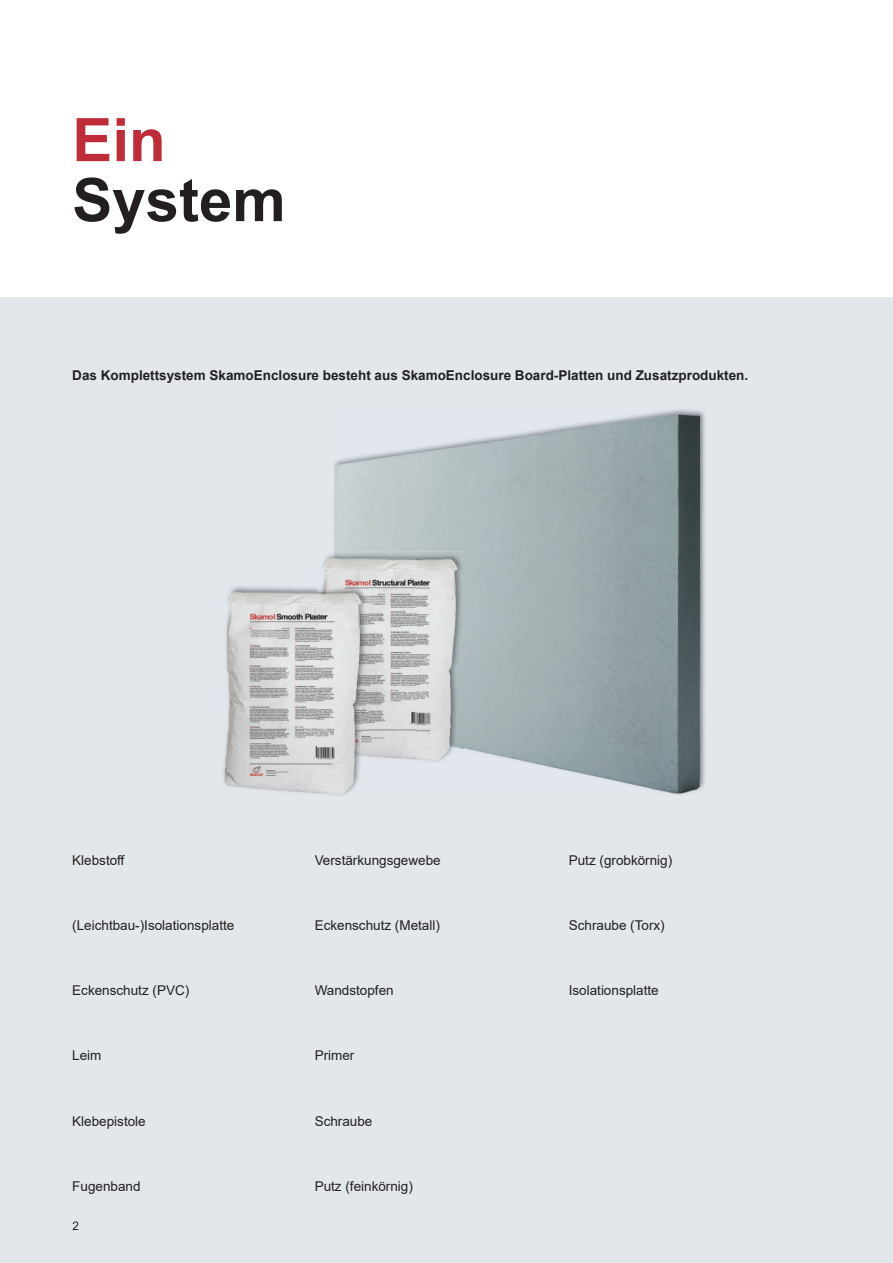
<style>
.page{position:relative;width:893px;height:1263px;background:#fff}
.page>*{position:absolute;margin:0;border:0;box-sizing:border-box;transform-origin:0 0}
.t1{font:700 60px "Arial";color:#231f20}
.t2{font:700 60px "Arial";color:#bf2b37}
.t3{font:13.5px "Arial";color:#231f20}
.t4{font:700 13.5px "Arial";color:#231f20}
</style>
<div class="page">
<div style="left:0;top:298px;width:893px;height:965px;background:#e2e7ec"></div>
<img style="left:661px;top:409px;width:44px;height:46px">
<img style="left:676px;top:455px;width:29px;height:340px">
<img style="left:650px;top:555px;width:52px;height:239px">
<img style="left:464px;top:746px;width:186px;height:43px">
<img style="left:326px;top:554px;width:6px;height:4px">
<img style="left:334px;top:551px;width:130px;height:53px">
<img style="left:427px;top:604px;width:37px;height:158px">
<img style="left:323px;top:558px;width:11px;height:27px">
<img style="left:334px;top:558px;width:82px;height:51px">
<img style="left:416px;top:558px;width:41px;height:202px">
<img style="left:369px;top:609px;width:47px;height:151px">
<img style="left:223px;top:586px;width:123px;height:209px">
<img style="left:332px;top:763px;width:2px;height:31px">
<svg style="left:317px;top:585px;width:17px;height:7px"></svg>
<img style="left:334px;top:585px;width:35px;height:132px">
<img style="left:362px;top:717px;width:7px;height:39px">
<img style="left:224px;top:592px;width:93px;height:152px">
<img style="left:224px;top:744px;width:108px;height:50px">
<img style="left:334px;top:760px;width:26px;height:34px">
<img style="left:317px;top:592px;width:15px;height:171px">
<img style="left:320px;top:592px;width:42px;height:168px">
<svg style="left:73px;top:1221px;width:5px;height:9px"></svg>
<h1 class="t2" style="left:72px;top:98px;width:95px">Ein</h1>
<h1 class="t1" style="left:72px;top:158px;width:215px">System</h1>
<p class="t4" style="left:72px;top:365px;width:677px">Das Komplettsystem SkamoEnclosure besteht aus SkamoEnclosure Board-Platten und Zusatzprodukten.</p>
<p class="t3" style="left:72px;top:851px;width:54px">Klebstoff</p>
<p class="t3" style="left:72px;top:916px;width:164px">(Leichtbau-)Isolationsplatte</p>
<p class="t3" style="left:315px;top:851px;width:128px">Verstärkungsgewebe</p>
<p class="t3" style="left:315px;top:916px;width:127px">Eckenschutz (Metall)</p>
<p class="t3" style="left:569px;top:851px;width:105px">Putz (grobkörnig)</p>
<p class="t3" style="left:569px;top:916px;width:98px">Schraube (Torx)</p>
<p class="t3" style="left:72px;top:981px;width:119px">Eckenschutz (PVC)</p>
<p class="t3" style="left:569px;top:981px;width:92px">Isolationsplatte</p>
<p class="t3" style="left:315px;top:981px;width:81px">Wandstopfen</p>
<p class="t3" style="left:72px;top:1046px;width:31px">Leim</p>
<p class="t3" style="left:315px;top:1046px;width:41px">Primer</p>
<p class="t3" style="left:72px;top:1111px;width:75px">Klebepistole</p>
<p class="t3" style="left:315px;top:1111px;width:59px">Schraube</p>
<p class="t3" style="left:72px;top:1177px;width:70px">Fugenband</p>
<p class="t3" style="left:315px;top:1177px;width:100px">Putz (feinkörnig)</p>
</div>
